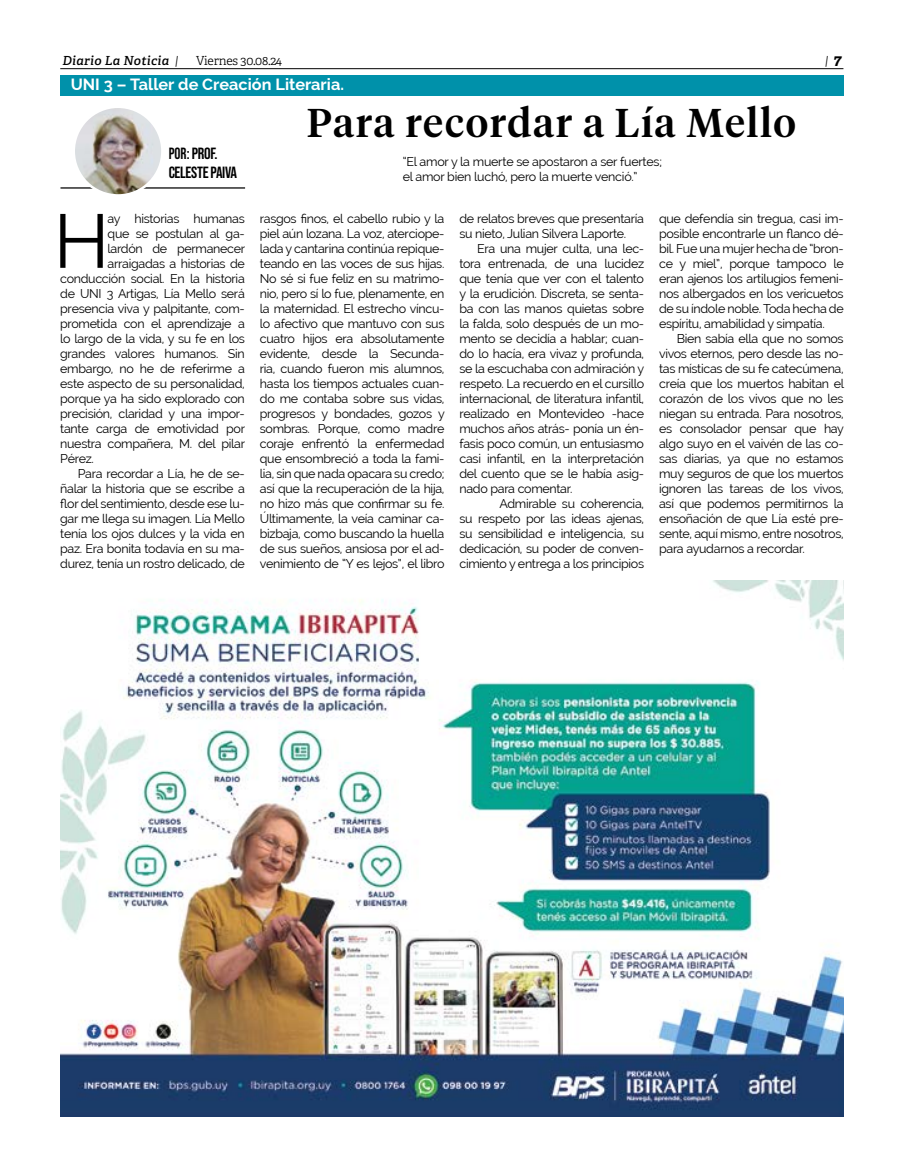
<style>
.page{position:relative;width:904px;height:1170px;background:#fff}
.page>*{position:absolute;margin:0;border:0;box-sizing:border-box;transform-origin:0 0}
.t1{font:75.88px "Raleway";color:#000}
.t2{font:500 40px "Tiempos Headline";letter-spacing:.04em;color:#000}
.t3{font:700 16.25px "Raleway";color:#fff}
.t4{font:16.25px/19.5px "Bebas Neue";letter-spacing:-.02em;color:#000;scale:.93 1}
.t5{font:12.5px/15px "Raleway";letter-spacing:-.025em;color:#000;text-align:justify}
.t6{font:italic 600 12.5px "Adelle";letter-spacing:.03em;color:#000}
.t7{font:300 12.5px "Adelle";letter-spacing:-.015em;color:#000}
.t8{font:italic 300 12.5px "Adelle";color:#000}
.s1{font-weight:300}
.s2{font-weight:700;font-size:15px}
</style>
<div class="page">
<hr style="left:60px;top:68px;width:783px;height:1px;background:#000">
<div style="left:60px;top:75px;width:783px;height:21px;background:#0091aa"></div>
<hr style="left:60px;top:187px;width:185px;height:1px;background:#000">
<img style="left:74px;top:108px;width:88px;height:86px">
<div style="left:72px;top:105px;width:92px;height:92px;border:2px solid #fff;border-radius:50%"></div>
<img style="left:60px;top:580px;width:783px;height:536px">
<p class="t6" style="left:63px;top:52px;width:117px">Diario La Noticia <span class="s1">|</span></p>
<p class="t7" style="left:196px;top:53px;width:87px">Viernes 30.08.24</p>
<p class="t8" style="left:825px;top:52px;width:18px">| <span class="s2">7</span></p>
<h3 class="t3" style="left:71px;top:75px;width:275px">UNI 3 – Taller de Creación Literaria.</h3>
<h3 class="t4" style="left:169px;top:143px;width:75px">POR: PROF.<br>CELESTE PAIVA</h3>
<h1 class="t1" style="left:53px;top:197px;width:58px">H</h1>
<p class="t5" style="left:108px;top:211px;width:139px">ay historias humanas</p>
<p class="t5" style="left:108px;top:226px;width:139px">que se postulan al ga-</p>
<p class="t5" style="left:108px;top:241px;width:139px">lardón de permanecer</p>
<p class="t5" style="left:108px;top:256px;width:139px">arraigadas a historias de</p>
<p class="t5" style="left:60px;top:271px;width:186px">conducción social. En la historia</p>
<p class="t5" style="left:60px;top:286px;width:186px">de UNI 3 Artigas, Lía Mello será</p>
<p class="t5" style="left:60px;top:301px;width:186px">presencia viva y palpitante, com-</p>
<p class="t5" style="left:60px;top:316px;width:186px">prometida con el aprendizaje a</p>
<p class="t5" style="left:60px;top:331px;width:186px">lo largo de la vida, y su fe en los</p>
<p class="t5" style="left:60px;top:346px;width:186px">grandes valores humanos. Sin</p>
<p class="t5" style="left:60px;top:361px;width:186px">embargo, no he de referirme a</p>
<p class="t5" style="left:60px;top:376px;width:186px">este aspecto de su personalidad,</p>
<p class="t5" style="left:60px;top:391px;width:186px">porque ya ha sido explorado con</p>
<p class="t5" style="left:60px;top:406px;width:186px">precisión, claridad y una impor-</p>
<p class="t5" style="left:60px;top:421px;width:186px">tante carga de emotividad por</p>
<p class="t5" style="left:60px;top:436px;width:186px">nuestra compañera, M. del pilar</p>
<p class="t5" style="left:60px;top:451px;width:35px">Pérez.</p>
<p class="t5" style="left:78px;top:466px;width:168px">Para recordar a Lía, he de se-</p>
<p class="t5" style="left:60px;top:481px;width:186px">ñalar la historia que se escribe a</p>
<p class="t5" style="left:60px;top:496px;width:186px">flor del sentimiento, desde ese lu-</p>
<p class="t5" style="left:60px;top:511px;width:186px">gar me llega su imagen. Lía Mello</p>
<p class="t5" style="left:60px;top:526px;width:186px">tenía los ojos dulces y la vida en</p>
<p class="t5" style="left:60px;top:541px;width:186px">paz. Era bonita todavía en su ma-</p>
<p class="t5" style="left:60px;top:556px;width:186px">durez, tenía un rostro delicado, de</p>
<h2 class="t2" style="left:307px;top:95px;width:490px">Para recordar a Lía Mello</h2>
<p class="t5" style="left:403px;top:154px;width:261px">“El amor y la muerte se apostaron a ser fuertes; el amor bien luchó, pero la muerte venció.”</p>
<p class="t5" style="left:260px;top:211px;width:186px">rasgos finos, el cabello rubio y la piel aún lozana. La voz, aterciope&shy;lada y cantarina continúa repique&shy;teando en las voces de sus hijas.<br>No sé si fue feliz en su matrimo&shy;nio, pero sí lo fue, plenamente, en la maternidad. El estrecho víncu&shy;lo afectivo que mantuvo con sus cuatro hijos era absolutamente evidente, desde la Secunda&shy;ria, cuando fueron mis alumnos, hasta los tiempos actuales cuan&shy;do me contaba sobre sus vidas, progresos y bondades, gozos y sombras. Porque, como madre coraje enfrentó la enfermedad que ensombreció a toda la fami&shy;lia, sin que nada opacara su credo; así que la recuperación de la hija, no hizo más que confirmar su fe.<br>Últimamente, la veía caminar ca&shy;bizbaja, como buscando la huella de sus sueños, ansiosa por el ad&shy;venimiento de “Y es lejos”, el libro</p>
<p class="t5" style="left:459px;top:211px;width:186px">de relatos breves que presentaría su nieto, Julian Silvera Laporte.</p>
<p class="t5" style="left:459px;top:241px;width:186px;text-indent:18px">Era una mujer culta, una lec&shy;tora entrenada, de una lucidez que tenía que ver con el talento y la erudición. Discreta, se senta&shy;ba con las manos quietas sobre la falda, solo después de un mo&shy;mento se decidía a hablar; cuan&shy;do lo hacía, era vivaz y profunda, se la escuchaba con admiración y respeto. La recuerdo en el cursillo internacional, de literatura infantil, realizado en Montevideo -hace muchos años atrás- ponía un én&shy;fasis poco común, un entusiasmo casi infantil, en la interpretación del cuento que se le había asig&shy;nado para comentar.</p>
<p class="t5" style="left:459px;top:496px;width:186px;text-indent:40px">Admirable su coherencia, su respeto por las ideas ajenas, su sensibilidad e inteligencia, su dedicación, su poder de conven&shy;cimiento y entrega a los principios</p>
<p class="t5" style="left:659px;top:211px;width:186px">que defendía sin tregua, casi im&shy;posible encontrarle un flanco dé&shy;bil. Fue una mujer hecha de “bron&shy;ce y miel”, porque tampoco le eran ajenos los artilugios femeni&shy;nos albergados en los vericuetos de su índole noble. Toda hecha de espíritu, amabilidad y simpatía.</p>
<p class="t5" style="left:659px;top:331px;width:186px;text-indent:18px">Bien sabía ella que no somos vivos eternos, pero desde las no&shy;tas místicas de su fe catecúmena, creía que los muertos habitan el corazón de los vivos que no les niegan su entrada. Para nosotros, es consolador pensar que hay algo suyo en el vaivén de las co&shy;sas diarias, ya que no estamos muy seguros de que los muertos ignoren las tareas de los vivos, así que podemos permitirnos la ensoñación de que Lía esté pre&shy;sente, aquí mismo, entre nosotros, para ayudarnos a recordar.</p>
</div>
